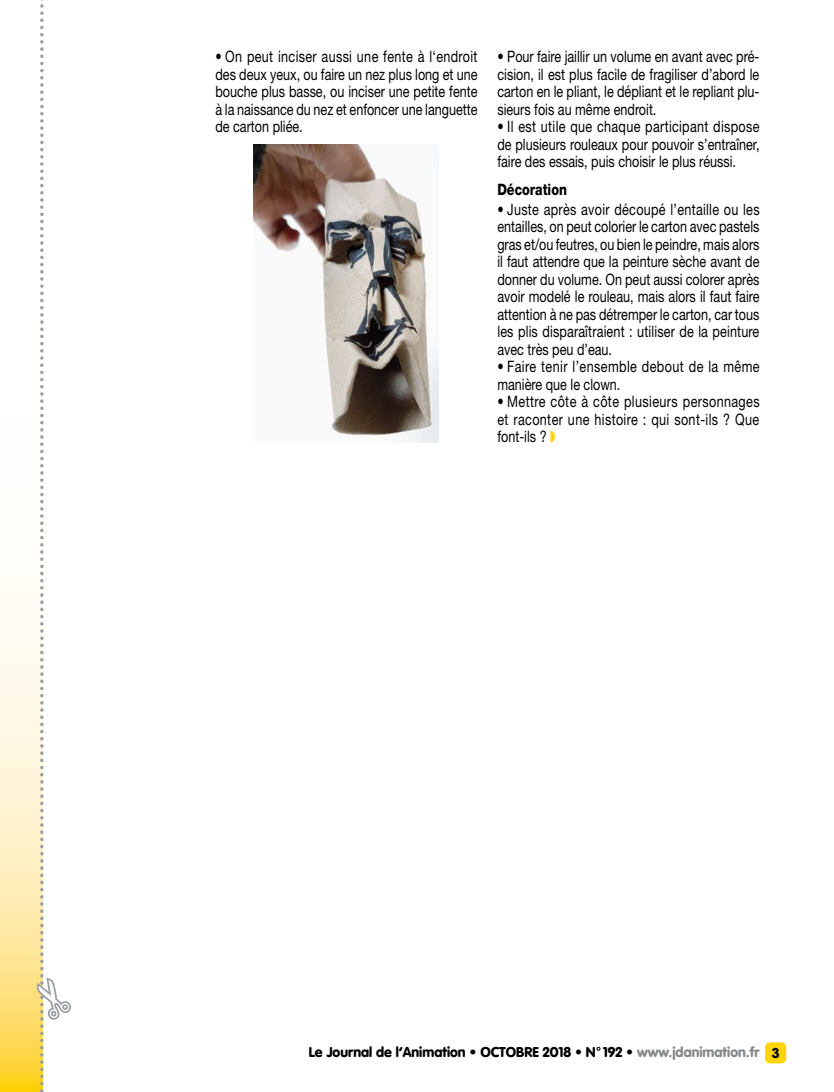
<style>
.page{position:relative;width:834px;height:1092px;background:#fff}
.page>*{position:absolute;margin:0;border:0;box-sizing:border-box;transform-origin:0 0}
.t1{font:15.75px/17.5px "Helvetica Neue";color:#000;text-align:justify;scale:.8 1}
.t2{font:15.75px/17.5px "Helvetica Neue";letter-spacing:.03em;color:#000;scale:.8 1}
.t3{font:800 15.75px "Helvetica Neue";color:#000;scale:.8 1}
.t4{font:900 14px "VAG Rounded";color:#000}
.s1{color:#ffd400}
.s2{color:#87888a}
</style>
<div class="page">
<div style="left:765px;top:1042px;width:21px;height:21px;background:#ffd400;border-radius:5px"></div>
<svg style="left:0;top:606px;width:34px;height:485px;background:#ffecb3"></svg>
<img style="left:253px;top:144px;width:185px;height:298px">
<svg style="left:34px;top:0;width:37px;height:1092px"></svg>
<p class="t1" style="left:215px;top:47px;width:329px">• On peut inciser aussi une fente à l‘endroit des deux yeux, ou faire un nez plus long et une bouche plus basse, ou inciser une petite fente à la naissance du nez et enfoncer une languette de carton pliée.</p>
<p class="t1" style="left:497px;top:47px;width:329px">• Pour faire jaillir un volume en avant avec pré&shy;cision, il est plus facile de fragiliser d’abord le carton en le pliant, le dépliant et le repliant plu&shy;sieurs fois au même endroit.</p>
<p class="t1" style="left:497px;top:117px;width:329px">• Il est utile que chaque participant dispose de plusieurs rouleaux pour pouvoir s’entraîner, faire des essais, puis choisir le plus réussi.</p>
<p class="t3" style="left:497px;top:179px;width:88px">Décoration</p>
<p class="t1" style="left:497px;top:200px;width:329px">• Juste après avoir découpé l’entaille ou les entailles, on peut colorier le carton avec pastels gras et/ou feutres, ou bien le peindre, mais alors il faut attendre que la peinture sèche avant de donner du volume. On peut aussi colorer après avoir modelé le rouleau, mais alors il faut faire attention à ne pas détremper le carton, car tous les plis disparaîtraient : utiliser de la peinture avec très peu d’eau.</p>
<p class="t2" style="left:497px;top:357px;width:329px">• Faire tenir l’ensemble debout de la même manière que le clown.</p>
<p class="t1" style="left:497px;top:392px;width:329px">• Mettre côte à côte plusieurs personnages et raconter une histoire : qui sont-ils ? Que font-ils ? <span class="s1">◗</span></p>
<p class="t4" style="left:309px;top:1043px;width:472px">Le Journal de l’Animation • OCTOBRE 2018 • N° 192 • <span class="s2">www.jdanimation.fr</span> 3</p>
</div>
